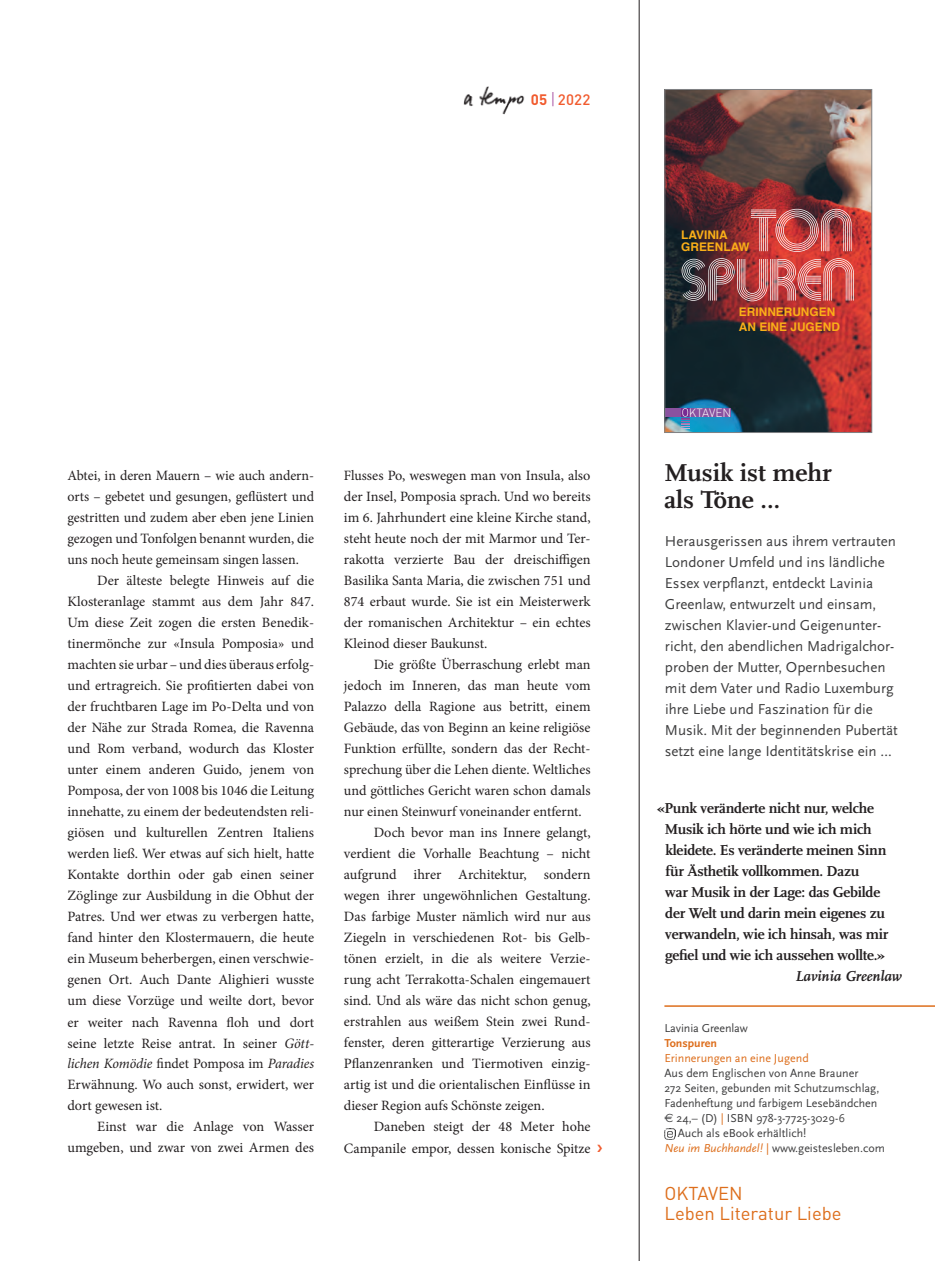
<style>
.page{position:relative;width:935px;height:1261px;background:#fff}
.page>*{position:absolute;margin:0;border:0;box-sizing:border-box;transform-origin:0 0}
.t1{font:51.6px "Pentaprism 1 NF";color:#fff}
.t2{font:700 25.5px/27.2px "Scala";color:#231f20}
.t3{font:18.45px/20.2px "DIN";color:#dd6e1c}
.t4{font:15px/21px "Scala Sans OT";color:#3e3e3f}
.t5{font:700 15px/21px "Scala";letter-spacing:-.015em;color:#231f20}
.t6{font:italic 700 15px "Scala";color:#231f20}
.t7{font:500 15px "DIN";color:#f15b2e}
.t8{font:14.25px/21px "Minion Pro";color:#231f20;text-align:justify}
.t9{font:12px "Scala Sans OT";color:#3e3e3f}
.t10{font:12px "Scala Sans OT";color:#dd6e1c}
.t11{font:700 12px "Scala Sans OT";color:#dd6e1c}
.t12{font:700 11.85px/14.9px "Helvetica";color:#faaf18}
.t13{font:300 11.85px "DIN";color:#fff}
.s1{font-weight:700}
.s2{font-weight:300;font-size:16.5px;color:#9c3b96}
.s3{font-style:italic}
.s4{font-family:"Euro Sans"}
.s5{color:#dd6e1c}
.s6{font-style:italic;color:#dd6e1c}
</style>
<div class="page">
<img style="left:463px;top:86px;width:62px;height:29px">
<hr style="left:639px;top:0;width:1px;height:1261px;background:#231f20">
<img style="left:666px;top:91px;width:204px;height:340px">
<div style="left:665px;top:408px;width:65px;height:9px;background:#8a52a0"></div>
<svg style="left:681px;top:408px;width:8px;height:21px"></svg>
<div style="left:664px;top:89px;width:208px;height:344px;border:1px solid #808285"></div>
<hr style="left:664px;top:1005px;width:271px;height:2px;background:#dd6e1c">
<svg style="left:664px;top:1128px;width:11px;height:11px"></svg>
<p class="t7" style="left:531px;top:90px;width:61px"><span class="s1">05</span> <span class="s2">|</span> 2022</p>
<p class="t8" style="left:67px;top:465px;width:248px">Abtei, in deren Mauern – wie auch andern&shy;orts – gebetet und gesungen, geflüstert und gestritten und zudem aber eben jene Linien gezogen und Tonfolgen benannt wurden, die uns noch heute gemeinsam singen lassen.</p>
<p class="t8" style="left:67px;top:570px;width:248px;text-indent:30px">Der älteste belegte Hinweis auf die Klosteranlage stammt aus dem Jahr 847.<br>Um diese Zeit zogen die ersten Benedik&shy;tinermönche zur «Insula Pomposia» und machten sie urbar – und dies überaus erfolg&shy;und ertragreich. Sie profitierten dabei von der fruchtbaren Lage im Po-Delta und von der Nähe zur Strada Romea, die Ravenna und Rom verband, wodurch das Kloster unter einem anderen Guido, jenem von Pomposa, der von 1008 bis 1046 die Leitung innehatte, zu einem der bedeutendsten reli&shy;giösen und kulturellen Zentren Italiens werden ließ. Wer etwas auf sich hielt, hatte Kontakte dorthin oder gab einen seiner Zöglinge zur Ausbildung in die Obhut der Patres. Und wer etwas zu verbergen hatte, fand hinter den Klostermauern, die heute ein Museum beherbergen, einen verschwie&shy;genen Ort. Auch Dante Alighieri wusste um diese Vorzüge und weilte dort, bevor er weiter nach Ravenna floh und dort seine letzte Reise antrat. In seiner <span class="s3">Gött&shy;lichen Komödie</span> findet Pomposa im <span class="s3">Paradies </span>Erwähnung. Wo auch sonst, erwidert, wer dort gewesen ist.</p>
<p class="t8" style="left:67px;top:1116px;width:248px;text-align:right">Einst war die Anlage von Wasser umgeben, und zwar von zwei Armen des</p>
<p class="t8" style="left:344px;top:465px;width:248px">Flusses Po, weswegen man von Insula, also der Insel, Pomposia sprach. Und wo bereits im 6. Jahrhundert eine kleine Kirche stand, steht heute noch der mit Marmor und Ter&shy;rakotta verzierte Bau der dreischiffigen Basilika Santa Maria, die zwischen 751 und 874 erbaut wurde. Sie ist ein Meisterwerk der romanischen Architektur – ein echtes Kleinod dieser Baukunst.</p>
<p class="t8" style="left:374px;top:654px;width:218px">Die größte Überraschung erlebt man</p>
<p class="t8" style="left:344px;top:675px;width:248px">jedoch im Inneren, das man heute vom</p>
<p class="t8" style="left:344px;top:696px;width:248px">Palazzo della Ragione aus betritt, einem</p>
<p class="t8" style="left:344px;top:717px;width:248px">Gebäude, das von Beginn an keine religiöse</p>
<p class="t8" style="left:344px;top:738px;width:248px">Funktion erfüllte, sondern das der Recht-</p>
<p class="t8" style="left:344px;top:759px;width:248px">sprechung über die Lehen diente. Weltliches</p>
<p class="t8" style="left:344px;top:780px;width:248px">und göttliches Gericht waren schon damals</p>
<p class="t8" style="left:344px;top:801px;width:239px">nur einen Steinwurf voneinander entfernt.</p>
<p class="t8" style="left:374px;top:822px;width:218px">Doch bevor man ins Innere gelangt,</p>
<p class="t8" style="left:344px;top:843px;width:248px">verdient die Vorhalle Beachtung – nicht</p>
<p class="t8" style="left:344px;top:864px;width:248px">aufgrund ihrer Architektur, sondern</p>
<p class="t8" style="left:344px;top:885px;width:248px">wegen ihrer ungewöhnlichen Gestaltung.</p>
<p class="t8" style="left:344px;top:906px;width:248px">Das farbige Muster nämlich wird nur aus</p>
<p class="t8" style="left:344px;top:927px;width:248px">Ziegeln in verschiedenen Rot- bis Gelb-</p>
<p class="t8" style="left:344px;top:948px;width:248px">tönen erzielt, in die als weitere Verzie-</p>
<p class="t8" style="left:344px;top:969px;width:248px">rung acht Terrakotta-Schalen eingemauert</p>
<p class="t8" style="left:344px;top:990px;width:248px">sind. Und als wäre das nicht schon genug,</p>
<p class="t8" style="left:344px;top:1011px;width:248px">erstrahlen aus weißem Stein zwei Rund-</p>
<p class="t8" style="left:344px;top:1032px;width:248px">fenster, deren gitterartige Verzierung aus</p>
<p class="t8" style="left:344px;top:1053px;width:248px">Pflanzenranken und Tiermotiven einzig-</p>
<p class="t8" style="left:344px;top:1074px;width:248px">artig ist und die orientalischen Einflüsse in</p>
<p class="t8" style="left:344px;top:1095px;width:202px">dieser Region aufs Schönste zeigen.</p>
<p class="t8" style="left:374px;top:1116px;width:218px">Daneben steigt der 48 Meter hohe</p>
<p class="t8" style="left:344px;top:1137px;width:248px">Campanile empor, dessen konische Spitze</p>
<h1 class="t1" style="left:749px;top:198px;width:105px">TON</h1>
<p class="t12" style="left:681px;top:230px;width:70px;line-height:11.9px">LAVINIA<br>GREENLAW</p>
<h1 class="t1" style="left:680px;top:248px;width:176px">SPUREN</h1>
<p class="t12" style="left:739px;top:305px;width:102px">ERINNERUNGEN<br>AN EINE JUGEND</p>
<p class="t13" style="left:689px;top:405px;width:44px">KTAVEN</p>
<h2 class="t2" style="left:664px;top:459px;width:169px">Musik ist mehr als Töne …</h2>
<p class="t4" style="left:664px;top:531px;width:235px">Herausgerissen aus ihrem vertrauten Londoner Umfeld und ins ländliche Essex verpflanzt, entdeckt Lavinia Greenlaw, entwurzelt und einsam, zwischen Klavier-und Geigenunter&shy;richt, den abendlichen Madrigalchor&shy;proben der Mutter, Opernbesuchen mit dem Vater und Radio Luxemburg ihre Liebe und Faszination für die Musik. Mit der beginnenden Pubertät setzt eine lange Identitätskrise ein …</p>
<p class="t5" style="left:665px;top:797px;width:225px;text-indent:-8px">«Punk veränderte nicht nur, welche Musik ich hörte und wie ich mich kleidete. Es veränderte meinen Sinn für Ästhetik vollkommen. Dazu<br>war Musik in der Lage: das Gebilde der Welt und darin mein eigenes zu verwandeln, wie ich hinsah, was mir gefiel und wie ich aussehen wollte.»</p>
<p class="t6" style="left:795px;top:967px;width:107px">Lavinia Greenlaw</p>
<p class="t9" style="left:664px;top:1022px;width:85px">Lavinia Greenlaw</p>
<p class="t11" style="left:664px;top:1036px;width:54px">Tonspuren</p>
<p class="t10" style="left:664px;top:1052px;width:146px">Erinnerungen an eine Jugend</p>
<p class="t9" style="left:664px;top:1067px;width:195px">Aus dem Englischen von Anne Brauner</p>
<p class="t9" style="left:664px;top:1082px;width:216px">272 Seiten, gebunden mit Schutzumschlag,</p>
<p class="t9" style="left:664px;top:1097px;width:214px">Fadenheftung und farbigem Lesebändchen</p>
<p class="t9" style="left:664px;top:1112px;width:182px"><span class="s4">€</span> 24,– (D) <span class="s5">|</span> ISBN 978-3-7725-3029-6</p>
<p class="t9" style="left:678px;top:1127px;width:130px">Auch als eBook erhältlich!</p>
<p class="t9" style="left:664px;top:1142px;width:222px"><span class="s6">Neu im Buchhandel!</span> <span class="s5">|</span> www.geistesleben.com</p>
<p class="t3" style="left:664px;top:1183px;width:179px">OKTAVEN<br>Leben Literatur Liebe</p>
</div>
